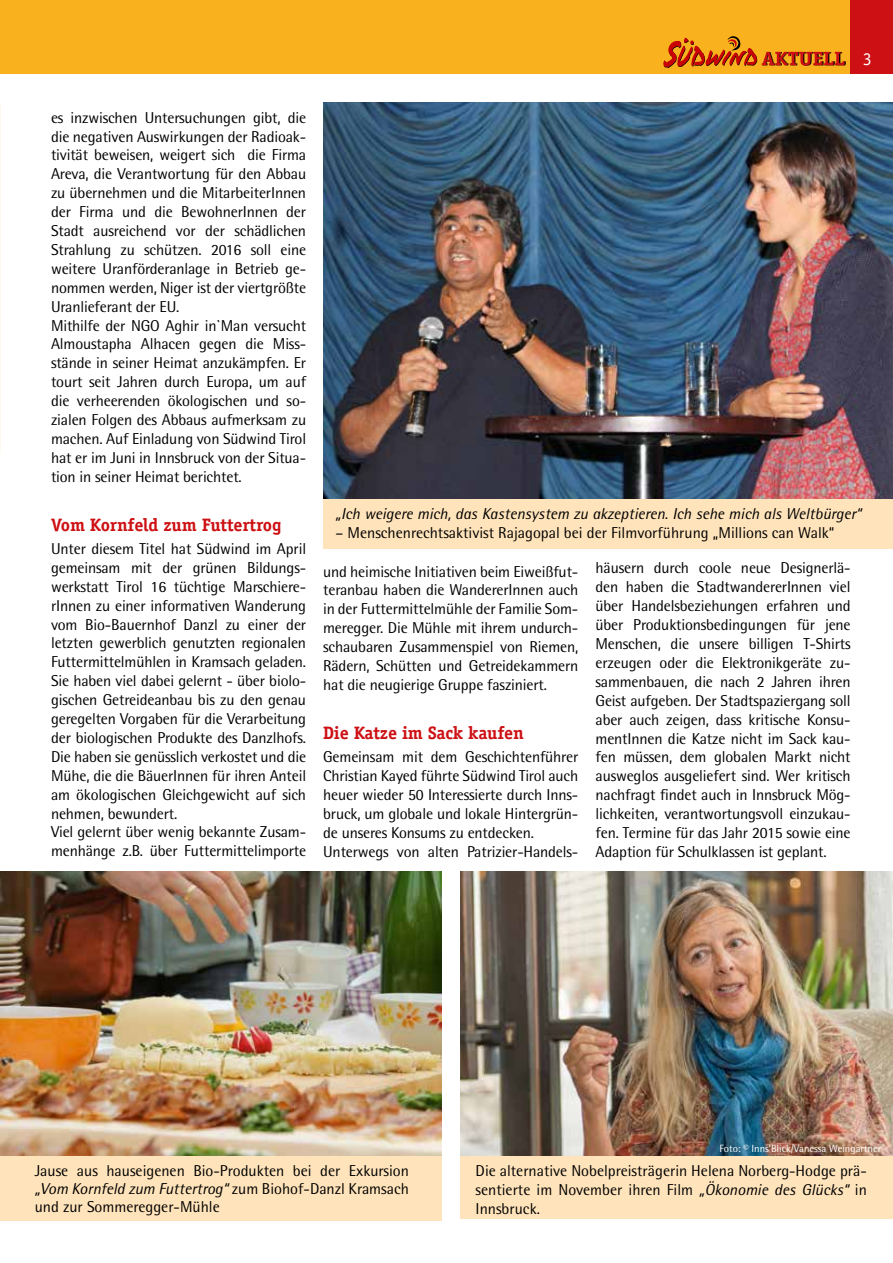
<style>
.page{position:relative;width:893px;height:1263px;background:#fff}
.page>*{position:absolute;margin:0;border:0;box-sizing:border-box;transform-origin:0 0}
.t1{font:700 18px "Officina Serif";letter-spacing:-.01em;color:#cd1013}
.t2{font:18px "Officina Serif";color:#fff}
.t3{font:15.75px/18.9px "Rotis Semi Sans";letter-spacing:-.01em;color:#000;text-align:justify}
.t4{font:italic 15.75px "Rotis Semi Sans";color:#000}
.t5{font:10.5px "Rotis Semi Sans";color:#fff}
.s1{font-style:italic}
</style>
<div class="page">
<div style="left:850px;top:0;width:43px;height:74px;background:#cd1013"></div>
<div style="left:0;top:0;width:850px;height:74px;background:#f9b11e"></div>
<svg style="left:663px;top:36px;width:182px;height:32px"></svg>
<div style="left:460px;top:1155px;width:433px;height:64px;background:#ffe4bb"></div>
<div style="left:0;top:872px;width:442px;height:348px;background:#ffe4bb"></div>
<img style="left:0;top:872px;width:441px;height:284px">
<img style="left:0;top:102px;width:1px;height:268px">
<div style="left:323px;top:102px;width:570px;height:447px;background:#ffe4bb"></div>
<img style="left:323px;top:102px;width:570px;height:397px">
<img style="left:460px;top:872px;width:433px;height:283px">
<p class="t2" style="left:863px;top:48px;width:10px">3</p>
<p class="t3" style="left:51px;top:108px;width:257px;text-align:left">es inzwischen Untersuchungen gibt, die die negativen Auswirkungen der Radioak&shy;tivität beweisen, weigert sich die Firma Areva, die Verantwortung für den Abbau zu übernehmen und die MitarbeiterInnen der Firma und die BewohnerInnen der Stadt ausreichend vor der schädlichen Strahlung zu schützen. 2016 soll eine weitere Uranförderanlage in Betrieb ge&shy;nommen werden, Niger ist der viertgrößte Uranlieferant der EU.<br>Mithilfe der NGO Aghir in`Man versucht Almoustapha Alhacen gegen die Miss&shy;stände in seiner Heimat anzukämpfen. Er tourt seit Jahren durch Europa, um auf die verheerenden ökologischen und so&shy;zialen Folgen des Abbaus aufmerksam zu machen. Auf Einladung von Südwind Tirol hat er im Juni in Innsbruck von der Situa&shy;tion in seiner Heimat berichtet.</p>
<p class="t1" style="left:51px;top:513px;width:232px">Vom Kornfeld zum Futtertrog</p>
<p class="t3" style="left:51px;top:539px;width:257px;text-align:left">Unter diesem Titel hat Südwind im April gemeinsam mit der grünen Bildungs&shy;werkstatt Tirol 16 tüchtige Marschiere&shy;rInnen zu einer informativen Wanderung vom Bio-Bauernhof Danzl zu einer der letzten gewerblich genutzten regionalen Futtermittelmühlen in Kramsach geladen.<br>Sie haben viel dabei gelernt - über biolo&shy;gischen Getreideanbau bis zu den genau geregelten Vorgaben für die Verarbeitung der biologischen Produkte des Danzlhofs.<br>Die haben sie genüsslich verkostet und die Mühe, die die BäuerInnen für ihren Anteil am ökologischen Gleichgewicht auf sich nehmen, bewundert.<br>Viel gelernt über wenig bekannte Zusam&shy;menhänge z.B. über Futtermittelimporte</p>
<p class="t4" style="left:336px;top:504px;width:527px">„Ich weigere mich, das Kastensystem zu akzeptieren. Ich sehe mich als Weltbürger“</p>
<p class="t3" style="left:336px;top:523px;width:500px">– Menschenrechtsaktivist Rajagopal bei der Filmvorführung „Millions can Walk“</p>
<p class="t3" style="left:323px;top:562px;width:257px">und heimische Initiativen beim Eiweißfut&shy;teranbau haben die WandererInnen auch in der Futtermittelmühle der Familie Som&shy;meregger. Die Mühle mit ihrem undurch&shy;schaubaren Zusammenspiel von Riemen, Rädern, Schütten und Getreidekammern hat die neugierige Gruppe fasziniert.</p>
<p class="t1" style="left:323px;top:722px;width:202px">Die Katze im Sack kaufen</p>
<p class="t3" style="left:323px;top:747px;width:257px;text-align:left">Gemeinsam mit dem Geschichtenführer Christian Kayed führte Südwind Tirol auch heuer wieder 50 Interessierte durch Inns&shy;bruck, um globale und lokale Hintergrün&shy;de unseres Konsums zu entdecken.<br>Unterwegs von alten Patrizier-Handels-</p>
<p class="t3" style="left:595px;top:558px;width:257px">häusern durch coole neue Designerlä&shy;den haben die StadtwandererInnen viel über Handelsbeziehungen erfahren und über Produktionsbedingungen für jene Menschen, die unsere billigen T-Shirts erzeugen oder die Elektronikgeräte zu&shy;sammenbauen, die nach 2 Jahren ihren Geist aufgeben. Der Stadtspaziergang soll aber auch zeigen, dass kritische Konsu&shy;mentInnen die Katze nicht im Sack kau&shy;fen müssen, dem globalen Markt nicht ausweglos ausgeliefert sind. Wer kritisch nachfragt findet auch in Innsbruck Mög&shy;lichkeiten, verantwortungsvoll einzukau&shy;fen. Termine für das Jahr 2015 sowie eine Adaption für Schulklassen ist geplant.</p>
<p class="t5" style="left:719px;top:1142px;width:163px">Foto: © Inns‘Blick/Vanessa Weingartner</p>
<p class="t3" style="left:35px;top:1162px;width:376px;line-height:18px">Jause aus hauseigenen Bio-Produkten bei der Exkursion <span class="s1">„Vom Kornfeld zum Futtertrog“</span> zum Biohof-Danzl Kramsach und zur Sommeregger-Mühle</p>
<p class="t3" style="left:476px;top:1161px;width:393px">Die alternative Nobelpreisträgerin Helena Norberg-Hodge prä&shy;sentierte im November ihren Film <span class="s1">„Ökonomie des Glücks“</span> in Innsbruck.</p>
</div>
